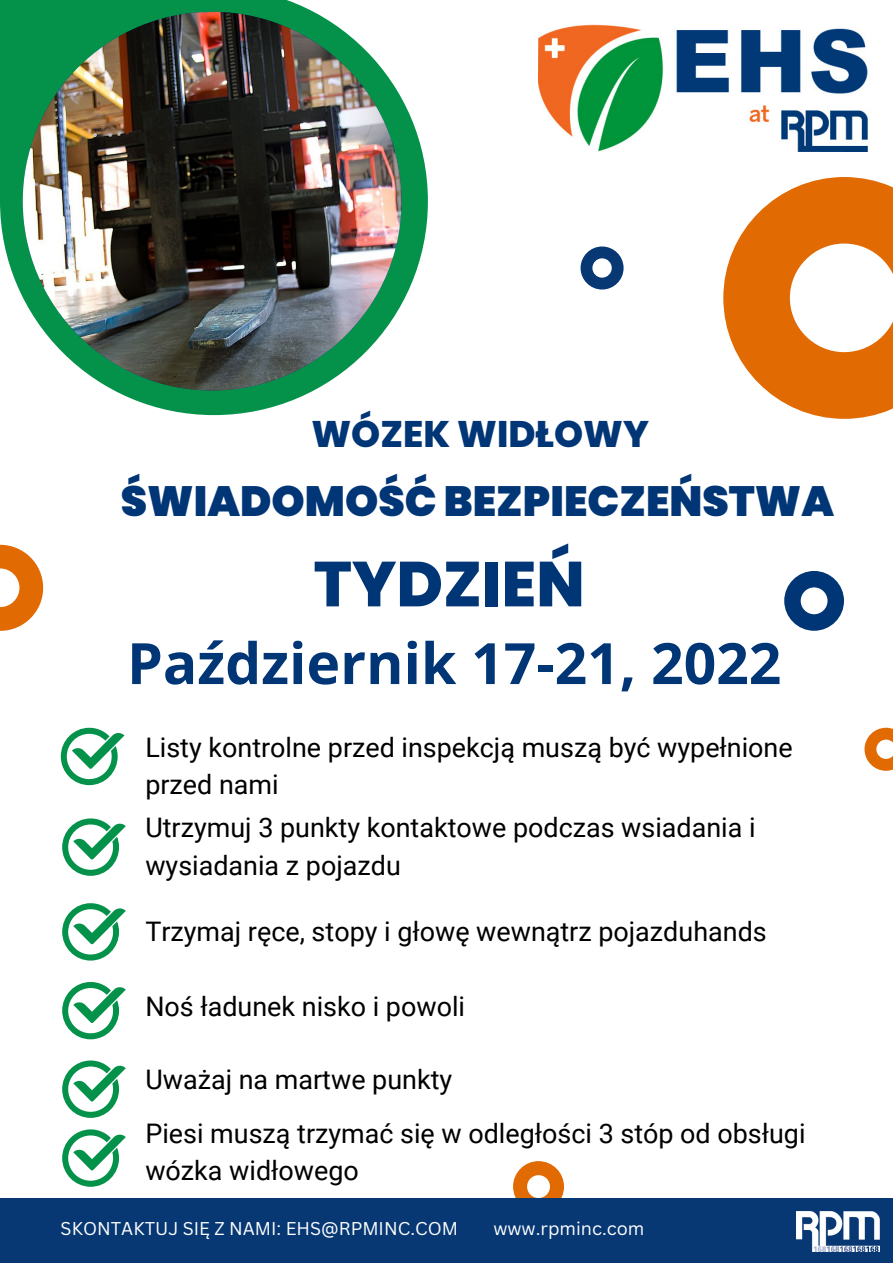
<style>
.page{position:relative;width:893px;height:1263px;background:#fff}
.page>*{position:absolute;margin:0;border:0;box-sizing:border-box;transform-origin:0 0}
.t1{font:800 63.45px "Poppins";color:#003576}
.t2{font:700 57px "Open Sans";color:#003576}
.t3{font:900 42.3px "Poppins";color:#003576}
.t4{font:800 36.97px "Poppins";color:#003576}
.t5{font:26.92px/37.1px "Roboto";color:#000}
.t6{font:18px "Canva Sans";color:#fff}
</style>
<div class="page">
<svg style="left:0;top:0;width:428px;height:415px"></svg>
<img style="left:23px;top:12px;width:378px;height:378px">
<svg style="left:723px;top:177px;width:170px;height:242px"></svg>
<svg style="left:0;top:545px;width:43px;height:86px"></svg>
<svg style="left:784px;top:571px;width:60px;height:60px"></svg>
<svg style="left:580px;top:246px;width:43px;height:43px"></svg>
<svg style="left:864px;top:728px;width:29px;height:43px"></svg>
<img style="left:538px;top:24px;width:330px;height:127px">
<svg style="left:62px;top:818px;width:64px;height:58px"></svg>
<svg style="left:61px;top:728px;width:63px;height:57px"></svg>
<svg style="left:62px;top:903px;width:64px;height:57px"></svg>
<svg style="left:513px;top:1161px;width:51px;height:37px"></svg>
<div style="left:0;top:1198px;width:893px;height:65px;background:#073874"></div>
<svg style="left:62px;top:982px;width:64px;height:57px"></svg>
<svg style="left:62px;top:1060px;width:64px;height:58px"></svg>
<svg style="left:62px;top:1129px;width:64px;height:58px"></svg>
<img style="left:796px;top:1212px;width:83px;height:40px">
<h3 class="t4" style="left:311px;top:408px;width:339px">WÓZEK WIDŁOWY</h3>
<h3 class="t3" style="left:121px;top:471px;width:715px">ŚWIADOMOŚĆ BEZPIECZEŃSTWA</h3>
<h1 class="t1" style="left:313px;top:540px;width:273px">TYDZIEŃ</h1>
<h2 class="t2" style="left:127px;top:623px;width:656px">Październik 17-21, 2022</h2>
<p class="t5" style="left:145px;top:729px;width:649px">Listy kontrolne przed inspekcją muszą być wypełnione przed nami</p>
<p class="t5" style="left:145px;top:810px;width:612px">Utrzymuj 3 punkty kontaktowe podczas wsiadania i wysiadania z pojazdu</p>
<p class="t5" style="left:145px;top:913px;width:623px">Trzymaj ręce, stopy i głowę wewnątrz pojazduhands</p>
<p class="t5" style="left:145px;top:989px;width:321px">Noś ładunek nisko i powoli</p>
<p class="t5" style="left:145px;top:1053px;width:661px;line-height:53.3px">Uważaj na martwe punkty<br>Piesi muszą trzymać się w odległości 3 stóp od obsługi</p>
<p class="t5" style="left:145px;top:1152px;width:215px">wózka widłowego</p>
<p class="t6" style="left:61px;top:1216px;width:399px">SKONTAKTUJ SIĘ Z NAMI: EHS@RPMINC.COM</p>
<p class="t6" style="left:493px;top:1216px;width:153px">www.rpminc.com</p>
</div>
